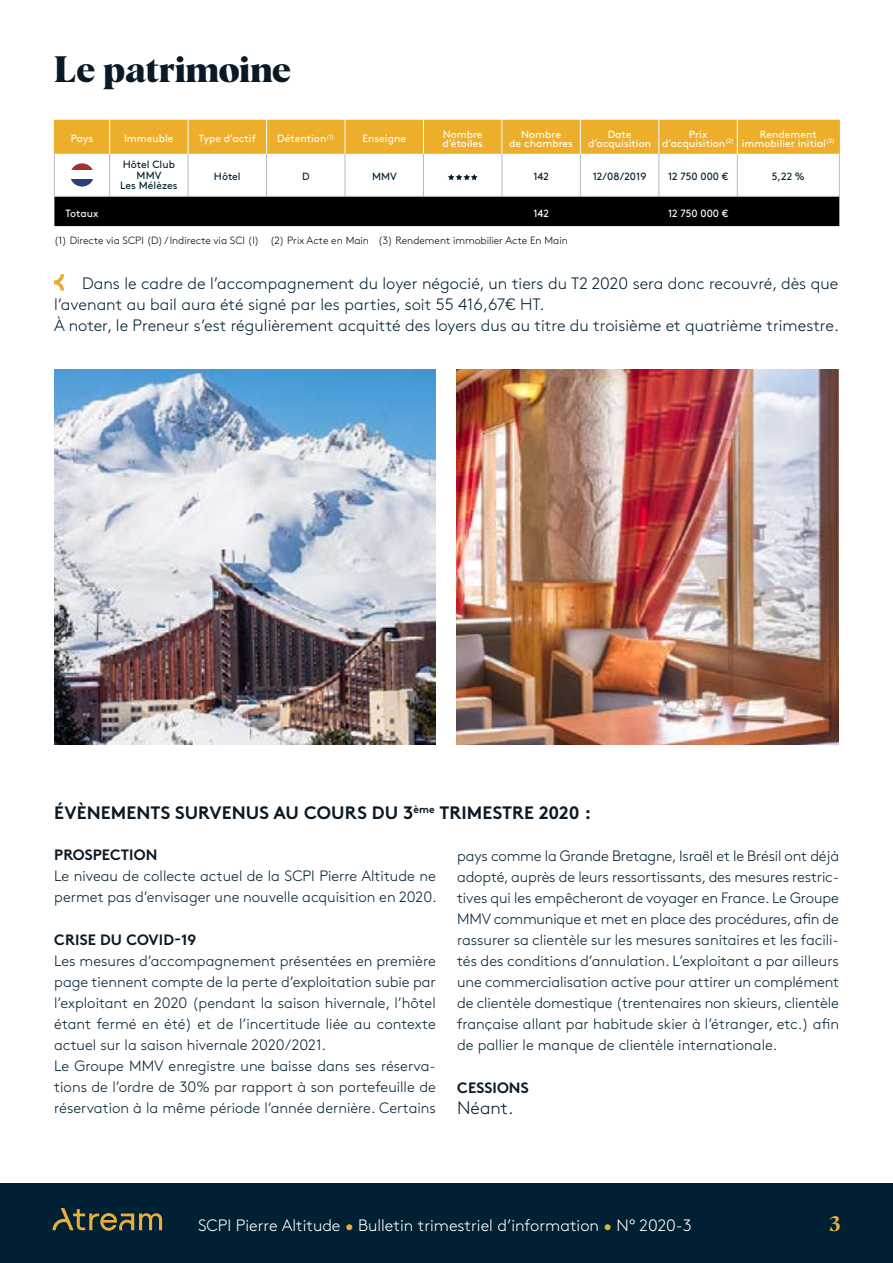
<style>
.page{position:relative;width:893px;height:1263px;background:#fff}
.page>*{position:absolute;margin:0;border:0;box-sizing:border-box;transform-origin:0 0}
.t1{font:700 36px "Albra";letter-spacing:-.005em;color:#091926}
.t2{font:700 21px "Albra";color:#e8ae3c}
.t3{font:700 18px "Brown";letter-spacing:.005em;color:#091926}
.t4{font:300 18px "Brown";color:#002133}
.t5{font:300 16.5px/21px "Brown";color:#002133}
.t6{font:300 16.5px "Brown";color:#fff}
.t7{font:300 15px/21px "Brown";color:#002133}
.t8{font:700 15px "Brown";letter-spacing:.005em;color:#091926}
.t9{font:10.5px/9px "Brown";color:#fff;text-align:center}
.t10{font:300 10.5px "Brown";color:#000}
.t11{font:10.5px/10.5px "Brown";color:#002133;text-align:center}
.s1{color:#e8ae3c}
</style>
<div class="page">
<div style="left:55px;top:120px;width:784px;height:34px;background:#edae2b"></div>
<div style="left:54px;top:197px;width:785px;height:29px;background:#000"></div>
<hr style="left:109px;top:120px;width:1px;height:34px;background:#fff">
<hr style="left:188px;top:120px;width:1px;height:34px;background:#fff">
<hr style="left:266px;top:120px;width:1px;height:34px;background:#fff">
<hr style="left:345px;top:120px;width:1px;height:34px;background:#fff">
<hr style="left:423px;top:120px;width:1px;height:34px;background:#fff">
<hr style="left:502px;top:120px;width:1px;height:34px;background:#fff">
<hr style="left:580px;top:120px;width:1px;height:34px;background:#fff">
<hr style="left:658px;top:120px;width:1px;height:34px;background:#fff">
<hr style="left:54px;top:154px;width:1px;height:42px;background:#b4bdc6">
<hr style="left:109px;top:154px;width:1px;height:42px;background:#b4bdc6">
<hr style="left:188px;top:154px;width:1px;height:42px;background:#b4bdc6">
<hr style="left:266px;top:154px;width:1px;height:42px;background:#b4bdc6">
<hr style="left:345px;top:154px;width:1px;height:42px;background:#b4bdc6">
<hr style="left:423px;top:154px;width:1px;height:42px;background:#b4bdc6">
<hr style="left:502px;top:154px;width:1px;height:42px;background:#b4bdc6">
<hr style="left:580px;top:154px;width:1px;height:42px;background:#b4bdc6">
<hr style="left:658px;top:154px;width:1px;height:42px;background:#b4bdc6">
<hr style="left:737px;top:154px;width:1px;height:42px;background:#b4bdc6">
<hr style="left:839px;top:154px;width:1px;height:42px;background:#b4bdc6">
<hr style="left:54px;top:196px;width:56px;height:1px;background:#b4bdc6">
<hr style="left:110px;top:196px;width:78px;height:1px;background:#b4bdc6">
<hr style="left:188px;top:196px;width:79px;height:1px;background:#b4bdc6">
<hr style="left:267px;top:196px;width:78px;height:1px;background:#b4bdc6">
<hr style="left:345px;top:196px;width:78px;height:1px;background:#b4bdc6">
<hr style="left:423px;top:196px;width:79px;height:1px;background:#b4bdc6">
<hr style="left:502px;top:196px;width:78px;height:1px;background:#b4bdc6">
<hr style="left:580px;top:196px;width:79px;height:1px;background:#b4bdc6">
<hr style="left:659px;top:196px;width:78px;height:1px;background:#b4bdc6">
<hr style="left:737px;top:196px;width:103px;height:1px;background:#b4bdc6">
<hr style="left:737px;top:120px;width:1px;height:34px;background:#fff">
<hr style="left:54px;top:120px;width:1px;height:34px;background:#edae2b">
<hr style="left:839px;top:120px;width:1px;height:34px;background:#edae2b">
<svg style="left:70px;top:163px;width:24px;height:23px"></svg>
<svg style="left:71px;top:179px;width:22px;height:7px"></svg>
<div style="left:70px;top:171px;width:24px;height:8px;background:#fff"></div>
<svg style="left:448px;top:174px;width:30px;height:6px"></svg>
<svg style="left:54px;top:274px;width:10px;height:16px"></svg>
<img style="left:457px;top:370px;width:382px;height:374px">
<img style="left:54px;top:370px;width:381px;height:374px">
<div style="left:0;top:1183px;width:893px;height:80px;background:#002133"></div>
<svg style="left:53px;top:1208px;width:109px;height:23px"></svg>
<h1 class="t1" style="left:54px;top:43px;width:239px">Le patrimoine</h1>
<p class="t9" style="left:71px;top:133px;width:24px">Pays</p>
<p class="t9" style="left:124px;top:133px;width:51px">Immeuble</p>
<p class="t9" style="left:199px;top:133px;width:59px">Type d’actif</p>
<p class="t9" style="left:277px;top:133px;width:59px">Détention<sup>(1)</sup></p>
<p class="t9" style="left:362px;top:133px;width:45px">Enseigne</p>
<p class="t9" style="left:442px;top:129px;width:42px;text-align:left">Nombre d’étoiles</p>
<p class="t9" style="left:509px;top:129px;width:65px">Nombre<br>de chambres</p>
<p class="t9" style="left:588px;top:129px;width:65px">Date d’acquisition</p>
<p class="t9" style="left:662px;top:129px;width:73px">Prix d’acquisition<sup>(2)</sup></p>
<p class="t9" style="left:742px;top:129px;width:94px">Rendement immobilier initial<sup>(3)</sup></p>
<p class="t11" style="left:120px;top:159px;width:59px">Hôtel Club<br>MMV<br>Les Mélèzes</p>
<p class="t11" style="left:214px;top:171px;width:28px">Hôtel</p>
<p class="t11" style="left:302px;top:171px;width:9px">D</p>
<p class="t11" style="left:372px;top:171px;width:26px">MMV</p>
<p class="t11" style="left:533px;top:171px;width:17px">142</p>
<p class="t11" style="left:593px;top:171px;width:55px">12/08/2019</p>
<p class="t11" style="left:668px;top:171px;width:62px">12 750 000 €</p>
<p class="t11" style="left:772px;top:171px;width:35px">5,22 %</p>
<p class="t9" style="left:66px;top:208px;width:34px">Totaux</p>
<p class="t9" style="left:533px;top:208px;width:17px">142</p>
<p class="t9" style="left:668px;top:208px;width:62px">12 750 000 €</p>
<p class="t10" style="left:54px;top:232px;width:515px">(1) Directe via SCPI (D) / Indirecte via SCI (I) (2) Prix Acte en Main (3) Rendement immobilier Acte En Main</p>
<p class="t5" style="left:54px;top:272px;width:787px;text-indent:28px">Dans le cadre de l’accompagnement du loyer négocié, un tiers du T2 2020 sera donc recouvré, dès que l’avenant au bail aura été signé par les parties, soit 55 416,67€ HT.<br>À noter, le Preneur s’est régulièrement acquitté des loyers dus au titre du troisième et quatrième trimestre.</p>
<p class="t3" style="left:54px;top:798px;width:538px">ÉVÈNEMENTS SURVENUS AU COURS DU 3<sup>ème</sup> TRIMESTRE 2020 :</p>
<p class="t8" style="left:54px;top:842px;width:105px">PROSPECTION</p>
<p class="t7" style="left:54px;top:864px;width:384px">Le niveau de collecte actuel de la SCPI Pierre Altitude ne permet pas d’envisager une nouvelle acquisition en 2020.</p>
<p class="t8" style="left:54px;top:928px;width:144px">CRISE DU COVID-19</p>
<p class="t7" style="left:54px;top:949px;width:383px">Les mesures d’accompagnement présentées en première page tiennent compte de la perte d’exploitation subie par l’exploitant en 2020 (pendant la saison hivernale, l’hôtel étant fermé en été) et de l’incertitude liée au contexte actuel sur la saison hivernale 2020/2021.<br>Le Groupe MMV enregistre une baisse dans ses réserva&shy;tions de l’ordre de 30% par rapport à son portefeuille de réservation à la même période l’année dernière. Certains</p>
<p class="t7" style="left:457px;top:844px;width:384px;text-align:justify">pays comme la Grande Bretagne, Israël et le Brésil ont déjà adopté, auprès de leurs ressortissants, des mesures restric&shy;tives qui les empêcheront de voyager en France. Le Groupe MMV communique et met en place des procédures, afin de rassurer sa clientèle sur les mesures sanitaires et les facili&shy;tés des conditions d’annulation. L’exploitant a par ailleurs une commercialisation active pour attirer un complément de clientèle domestique (trentenaires non skieurs, clientèle française allant par habitude skier à l’étranger, etc.) afin de pallier le manque de clientèle internationale.</p>
<p class="t8" style="left:457px;top:1076px;width:73px">CESSIONS</p>
<p class="t4" style="left:457px;top:1095px;width:58px">Néant.</p>
<p class="t6" style="left:198px;top:1213px;width:495px">SCPI Pierre Altitude <span class="s1">•</span> Bulletin trimestriel d’information <span class="s1">•</span> N° 2020-3</p>
<h2 class="t2" style="left:829px;top:1208px;width:13px">3</h2>
</div>
